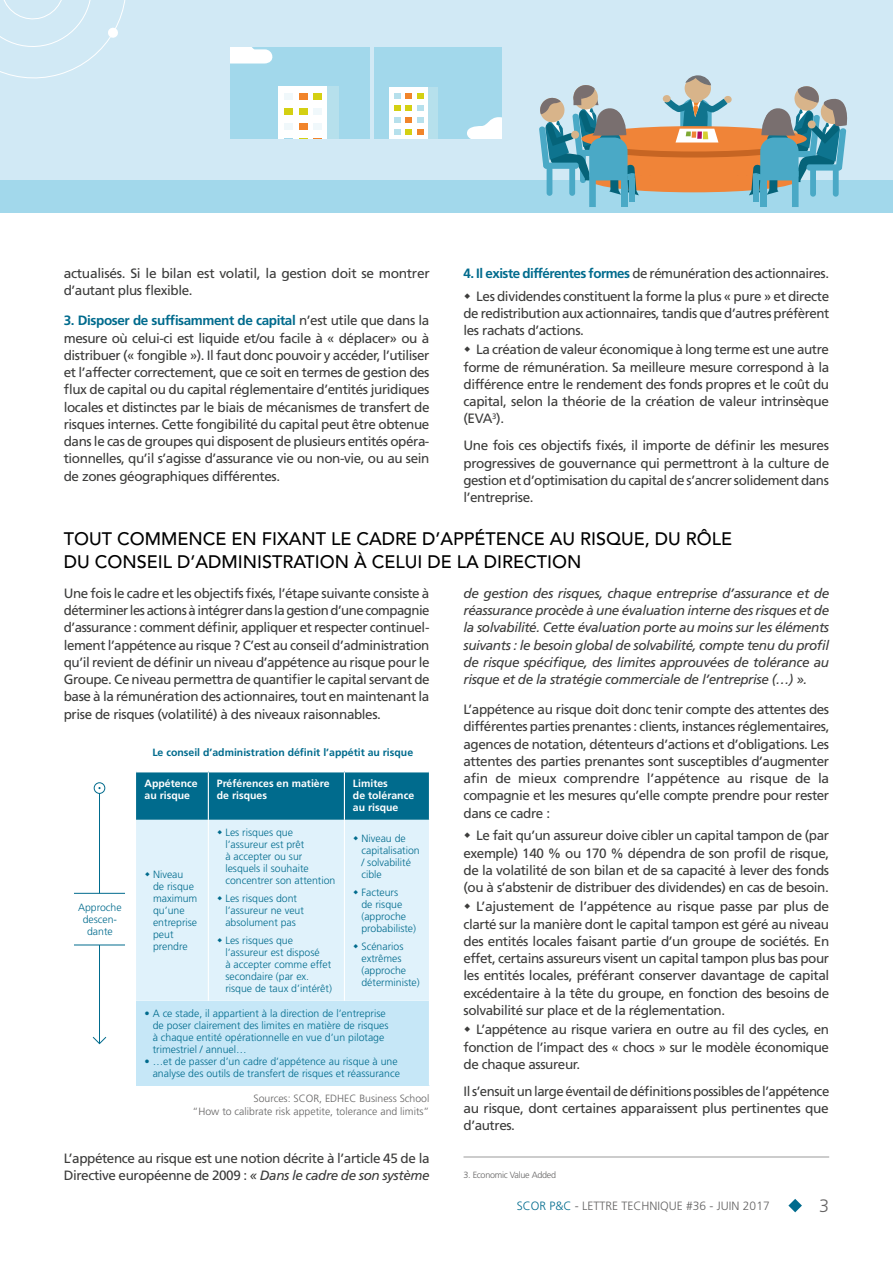
<style>
.page{position:relative;width:893px;height:1263px;background:#fff}
.page>*{position:absolute;margin:0;border:0;box-sizing:border-box;transform-origin:0 0}
.t1{font:500 18px/22.5px "Avenir LT Std";color:#000}
.t2{font:300 18px "Frutiger LT Std";color:#646363}
.t3{font:13.5px/17.2px "Frutiger LT Std";letter-spacing:-.03em;color:#3c3c3b;text-align:justify}
.t4{font:italic 13.5px/17.2px "Frutiger LT Std";letter-spacing:-.03em;color:#3c3c3b;text-align:justify}
.t5{font:300 12px "Frutiger LT Std";color:#646363}
.t6{font:300 10.5px/12px "Frutiger LT Std";color:#006b8d}
.t7{font:300 10.5px/12.8px "Frutiger LT Std";color:#646363;text-align:right}
.t8{font:700 10.5px/12px "Frutiger LT Std";color:#fff}
.t9{font:700 10.5px "Frutiger LT Std";color:#006b8d}
.t10{font:300 9px "Frutiger LT Std";letter-spacing:-.03em;color:#646363}
.s1{font-weight:700;color:#006b8d}
.s2{font-style:italic}
.s3{color:#006b8d}
</style>
<div class="page">
<svg style="left:788px;top:1199px;width:14px;height:13px"></svg>
<div style="left:0;top:0;width:893px;height:213px;background:#d1e9f5"></div>
<div style="left:230px;top:48px;width:271px;height:91px;background:#a2d8eb"></div>
<svg style="left:467px;top:117px;width:34px;height:22px"></svg>
<svg style="left:230px;top:48px;width:43px;height:16px"></svg>
<div style="left:389px;top:87px;width:39px;height:52px;background:#fff"></div>
<div style="left:428px;top:87px;width:9px;height:52px;background:#b6e0ec"></div>
<svg style="left:394px;top:129px;width:29px;height:5px"></svg>
<svg style="left:394px;top:117px;width:29px;height:5px"></svg>
<svg style="left:394px;top:105px;width:29px;height:5px"></svg>
<svg style="left:394px;top:93px;width:29px;height:5px"></svg>
<div style="left:278px;top:86px;width:50px;height:53px;background:#fff"></div>
<div style="left:328px;top:86px;width:11px;height:53px;background:#b6e0ec"></div>
<div style="left:313px;top:123px;width:8px;height:6px;background:#f0f8fb"></div>
<div style="left:299px;top:123px;width:8px;height:6px;background:#f1842a"></div>
<div style="left:285px;top:123px;width:8px;height:6px;background:#f0f8fb"></div>
<div style="left:313px;top:108px;width:8px;height:6px;background:#f0f8fb"></div>
<div style="left:299px;top:108px;width:8px;height:6px;background:#d4d012"></div>
<div style="left:285px;top:108px;width:8px;height:6px;background:#d4d012"></div>
<div style="left:313px;top:93px;width:8px;height:6px;background:#d4d012"></div>
<div style="left:299px;top:93px;width:8px;height:6px;background:#f1842a"></div>
<div style="left:285px;top:93px;width:8px;height:6px;background:#f0f8fb"></div>
<hr style="left:370px;top:22px;width:4px;height:131px;background:#d1e9f5">
<svg style="left:0;top:0;width:126px;height:79px"></svg>
<div style="left:0;top:180px;width:893px;height:33px;background:#a2d8eb"></div>
<svg style="left:539px;top:75px;width:309px;height:132px"></svg>
<hr style="left:463px;top:1156px;width:366px;height:2px;background:#bcbcbc">
<div style="left:136px;top:772px;width:293px;height:48px;background:#006b8d"></div>
<div style="left:136px;top:820px;width:293px;height:181px;background:#e0f2fb"></div>
<div style="left:136px;top:1001px;width:293px;height:85px;background:#c6e7f7"></div>
<hr style="left:208px;top:772px;width:1px;height:48px;background:#fff">
<hr style="left:344px;top:772px;width:1px;height:48px;background:#fff">
<hr style="left:208px;top:820px;width:1px;height:181px;background:#fff">
<hr style="left:344px;top:820px;width:1px;height:181px;background:#fff">
<hr style="left:99px;top:793px;width:1px;height:100px;background:#006b8d">
<hr style="left:99px;top:945px;width:1px;height:98px;background:#006b8d">
<hr style="left:74px;top:893px;width:51px;height:1px;background:#006b8d">
<hr style="left:74px;top:944px;width:51px;height:1px;background:#006b8d">
<svg style="left:92px;top:1037px;width:15px;height:8px"></svg>
<div style="left:94px;top:782px;width:11px;height:12px;border:1px solid #006b8d;border-radius:50%"></div>
<svg style="left:145px;top:872px;width:5px;height:4px"></svg>
<svg style="left:218px;top:830px;width:4px;height:4px"></svg>
<svg style="left:218px;top:896px;width:4px;height:4px"></svg>
<svg style="left:218px;top:938px;width:4px;height:4px"></svg>
<svg style="left:354px;top:836px;width:4px;height:4px"></svg>
<svg style="left:354px;top:890px;width:4px;height:4px"></svg>
<svg style="left:354px;top:944px;width:4px;height:4px"></svg>
<p class="t3" style="left:64px;top:265px;width:367px">actualisés. Si le bilan est volatil, la gestion doit se montrer d’autant plus flexible.</p>
<p class="t3" style="left:64px;top:312px;width:367px"><span class="s1">3. Disposer de suffisamment de capital</span> n’est utile que dans la mesure où celui-ci est liquide et/ou facile à « déplacer» ou à distribuer (« fongible »). Il faut donc pouvoir y accéder, l’utiliser et l’affecter correctement, que ce soit en termes de gestion des flux de capital ou du capital réglementaire d’entités juridiques locales et distinctes par le biais de mécanismes de transfert de risques internes. Cette fongibilité du capital peut être obtenue dans le cas de groupes qui disposent de plusieurs entités opéra&shy;tionnelles, qu’il s’agisse d’assurance vie ou non-vie, ou au sein de zones géographiques différentes.</p>
<p class="t3" style="left:463px;top:262px;width:367px;line-height:22.5px;text-align:right"><span class="s1">4. Il existe différentes formes</span> de rémunération des actionnaires.<br>Les dividendes constituent la forme la plus « pure » et directe</p>
<p class="t3" style="left:463px;top:305px;width:367px">de redistribution aux actionnaires, tandis que d’autres préfèrent les rachats d’actions.</p>
<p class="t3" style="left:463px;top:341px;width:367px;text-indent:13px">La création de valeur économique à long terme est une autre forme de rémunération. Sa meilleure mesure correspond à la différence entre le rendement des fonds propres et le coût du capital, selon la théorie de la création de valeur intrinsèque (EVA<sup>3</sup>).</p>
<p class="t3" style="left:463px;top:437px;width:367px">Une fois ces objectifs fixés, il importe de définir les mesures progressives de gouvernance qui permettront à la culture de gestion et d’optimisation du capital de s’ancrer solidement dans l’entreprise.</p>
<h1 class="t1" style="left:64px;top:528px;width:670px">TOUT COMMENCE EN FIXANT LE CADRE D’APPÉTENCE AU RISQUE, DU RÔLE<br>DU CONSEIL D’ADMINISTRATION À CELUI DE LA DIRECTION</h1>
<p class="t3" style="left:64px;top:585px;width:367px">Une fois le cadre et les objectifs fixés, l’étape suivante consiste à déterminer les actions à intégrer dans la gestion d’une compagnie d’assurance : comment définir, appliquer et respecter continuel&shy;lement l’appétence au risque ? C’est au conseil d’administration qu’il revient de définir un niveau d’appétence au risque pour le Groupe. Ce niveau permettra de quantifier le capital servant de base à la rémunération des actionnaires, tout en maintenant la prise de risques (volatilité) à des niveaux raisonnables.</p>
<p class="t4" style="left:463px;top:585px;width:367px">de gestion des risques, chaque entreprise d’assurance et de réassurance procède à une évaluation interne des risques et de la solvabilité. Cette évaluation porte au moins sur les éléments suivants : le besoin global de solvabilité, compte tenu du profil de risque spécifique, des limites approuvées de tolérance au risque et de la stratégie commerciale de l’entreprise (…) ».</p>
<p class="t3" style="left:463px;top:701px;width:367px">L’appétence au risque doit donc tenir compte des attentes des différentes parties prenantes : clients, instances réglementaires, agences de notation, détenteurs d’actions et d’obligations. Les attentes des parties prenantes sont susceptibles d’augmenter afin de mieux comprendre l’appétence au risque de la compagnie et les mesures qu’elle compte prendre pour rester dans ce cadre :</p>
<p class="t3" style="left:463px;top:827px;width:367px;text-indent:13px">Le fait qu’un assureur doive cibler un capital tampon de (par exemple) 140 % ou 170 % dépendra de son profil de risque, de la volatilité de son bilan et de sa capacité à lever des fonds (ou à s’abstenir de distribuer des dividendes) en cas de besoin.</p>
<p class="t3" style="left:463px;top:898px;width:367px;text-indent:13px">L’ajustement de l’appétence au risque passe par plus de clarté sur la manière dont le capital tampon est géré au niveau des entités locales faisant partie d’un groupe de sociétés. En effet, certains assureurs visent un capital tampon plus bas pour les entités locales, préférant conserver davantage de capital excédentaire à la tête du groupe, en fonction des besoins de solvabilité sur place et de la réglementation.</p>
<p class="t3" style="left:463px;top:1021px;width:367px;text-indent:13px">L’appétence au risque variera en outre au fil des cycles, en fonction de l’impact des « chocs » sur le modèle économique de chaque assureur.</p>
<p class="t3" style="left:463px;top:1082px;width:367px">Il s’ensuit un large éventail de définitions possibles de l’appétence au risque, dont certaines apparaissent plus pertinentes que d’autres.</p>
<p class="t9" style="left:152px;top:747px;width:262px">Le conseil d’administration définit l’appétit au risque</p>
<p class="t8" style="left:145px;top:778px;width:55px">Appétence au risque</p>
<p class="t8" style="left:217px;top:778px;width:114px">Préférences en matière de risques</p>
<p class="t8" style="left:353px;top:778px;width:63px">Limites<br>de tolérance au risque</p>
<p class="t6" style="left:225px;top:827px;width:112px">Les risques que l’assureur est prêt<br>à accepter ou sur lesquels il souhaite concentrer son attention</p>
<p class="t6" style="left:225px;top:893px;width:80px">Les risques dont l’assureur ne veut absolument pas</p>
<p class="t6" style="left:225px;top:935px;width:108px">Les risques que l’assureur est disposé<br>à accepter comme effet secondaire (par ex. risque de taux d’intérêt)</p>
<p class="t6" style="left:361px;top:833px;width:60px">Niveau de capitalisation / solvabilité cible</p>
<p class="t6" style="left:361px;top:887px;width:56px">Facteurs<br>de risque (approche probabiliste)</p>
<p class="t6" style="left:361px;top:941px;width:60px">Scénarios extrêmes (approche déterministe)</p>
<p class="t6" style="left:153px;top:1008px;width:237px;text-indent:-8px">• A ce stade, il appartient à la direction de l’entreprise de poser clairement des limites en matière de risques à chaque entité opérationnelle en vue d’un pilotage trimestriel / annuel…</p>
<p class="t6" style="left:145px;top:1056px;width:257px;text-align:right">• …et de passer d’un cadre d’appétence au risque à une analyse des outils de transfert de risques et réassurance</p>
<p class="t7" style="left:193px;top:1092px;width:238px">Sources: SCOR, EDHEC Business School<br>“How to calibrate risk appetite, tolerance and limits”</p>
<p class="t6" style="left:153px;top:869px;width:46px">Niveau<br>de risque maximum qu’une entreprise peut prendre</p>
<p class="t6" style="left:78px;top:902px;width:45px;text-align:center">Approche descen&shy;dante</p>
<p class="t3" style="left:64px;top:1149px;width:367px">L’appétence au risque est une notion décrite à l’article 45 de la<br>Directive européenne de 2009 : <span class="s2">« Dans le cadre de son système</span></p>
<p class="t10" style="left:463px;top:1170px;width:94px">3. Economic Value Added</p>
<p class="t5" style="left:517px;top:1199px;width:254px"><span class="s3">SCOR P&amp;C</span> - LETTRE TECHNIQUE #36 - JUIN 2017</p>
<h1 class="t2" style="left:819px;top:1196px;width:12px">3</h1>
</div>
